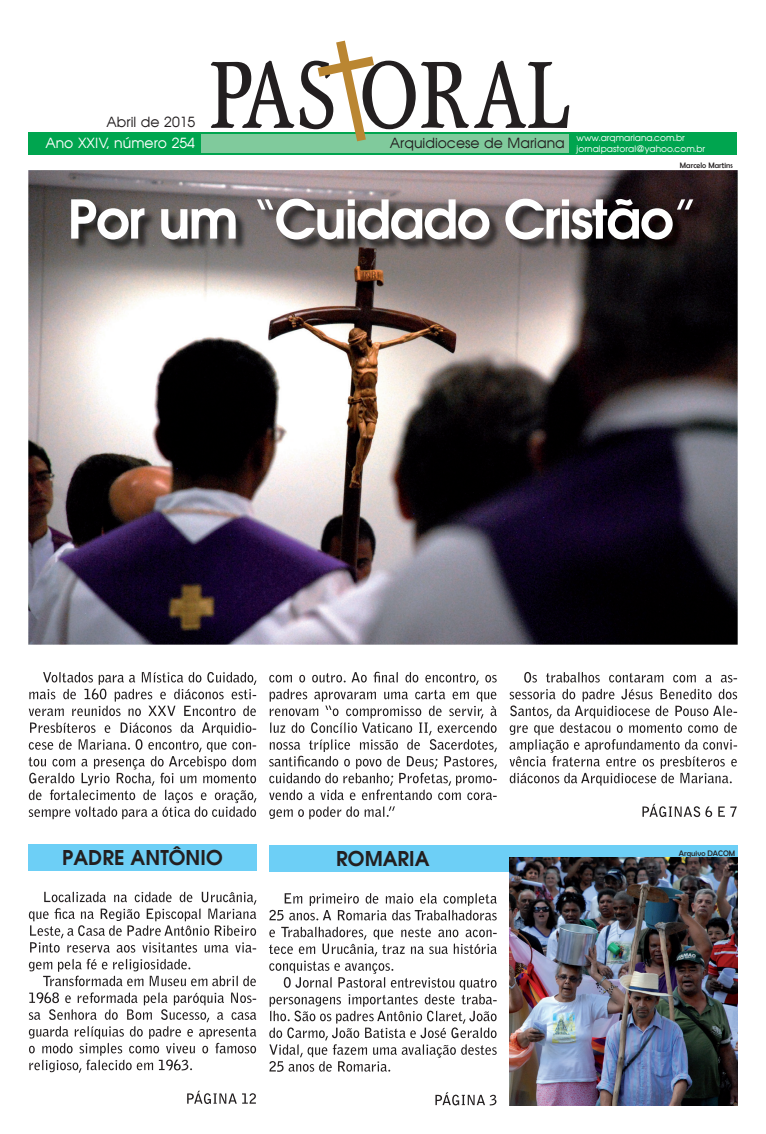
<style>
.page{position:relative;width:766px;height:1134px;background:#fff}
.page>*{position:absolute;margin:0;border:0;box-sizing:border-box;transform-origin:0 0}
.t1{font:95px "Steward Cond";color:#231f20}
.t2{font:700 20px "Avian";color:#231f20}
.t3{font:14px "Avian";color:#231f20}
.t4{font:14px "Avian";color:#fff}
.t5{font:9px/10.8px "Avian";color:#fff}
.t6{font:8px "Berlin Sans FB";color:#231f20}
</style>
<div class="page">
<div style="left:269px;top:845px;width:468px;height:27px;background:#6dcff6"></div>
<img style="left:28px;top:170px;width:709px;height:475px">
<div style="left:28px;top:845px;width:229px;height:26px;background:#6dcff6"></div>
<div style="left:28px;top:132px;width:709px;height:23px;background:#00a54f"></div>
<div style="left:201px;top:134px;width:367px;height:19px;background:#80ca9c"></div>
<svg style="left:317px;top:41px;width:57px;height:100px"></svg>
<svg style="left:28px;top:722px;width:228px;height:97px"></svg>
<svg style="left:29px;top:672px;width:227px;height:44px"></svg>
<img style="left:72px;top:200px;width:633px;height:52px">
<svg style="left:71px;top:199px;width:622px;height:40px"></svg>
<svg style="left:435px;top:1092px;width:61px;height:13px"></svg>
<svg style="left:269px;top:926px;width:227px;height:146px"></svg>
<svg style="left:269px;top:893px;width:227px;height:27px"></svg>
<svg style="left:269px;top:806px;width:126px;height:13px"></svg>
<svg style="left:269px;top:672px;width:228px;height:128px"></svg>
<svg style="left:642px;top:804px;width:94px;height:13px"></svg>
<svg style="left:509px;top:689px;width:228px;height:97px"></svg>
<svg style="left:524px;top:672px;width:212px;height:11px"></svg>
<svg style="left:187px;top:1091px;width:69px;height:13px"></svg>
<svg style="left:29px;top:992px;width:227px;height:81px"></svg>
<svg style="left:29px;top:959px;width:227px;height:27px"></svg>
<svg style="left:29px;top:891px;width:227px;height:62px"></svg>
<img style="left:509px;top:858px;width:228px;height:248px">
<h3 class="t3" style="left:107px;top:113px;width:90px">Abril de 2015</h3>
<h1 class="t1" style="left:208px;top:37px;width:361px">PAS ORAL</h1>
<h3 class="t4" style="left:45px;top:134px;width:151px">Ano XXIV, número 254</h3>
<h3 class="t3" style="left:390px;top:134px;width:176px">Arquidiocese de Mariana</h3>
<p class="t5" style="left:576px;top:132px;width:130px">www.arqmariana.com.br jornalpastoral@yahoo.com.br</p>
<p class="t6" style="left:679px;top:161px;width:54px">Marcelo Martins</p>
<h2 class="t2" style="left:62px;top:845px;width:162px">PADRE ANTÔNIO</h2>
<h2 class="t2" style="left:336px;top:845px;width:95px">ROMARIA</h2>
<p class="t6" style="left:678px;top:848px;width:58px">Arquivo DACOM</p>
</div>
